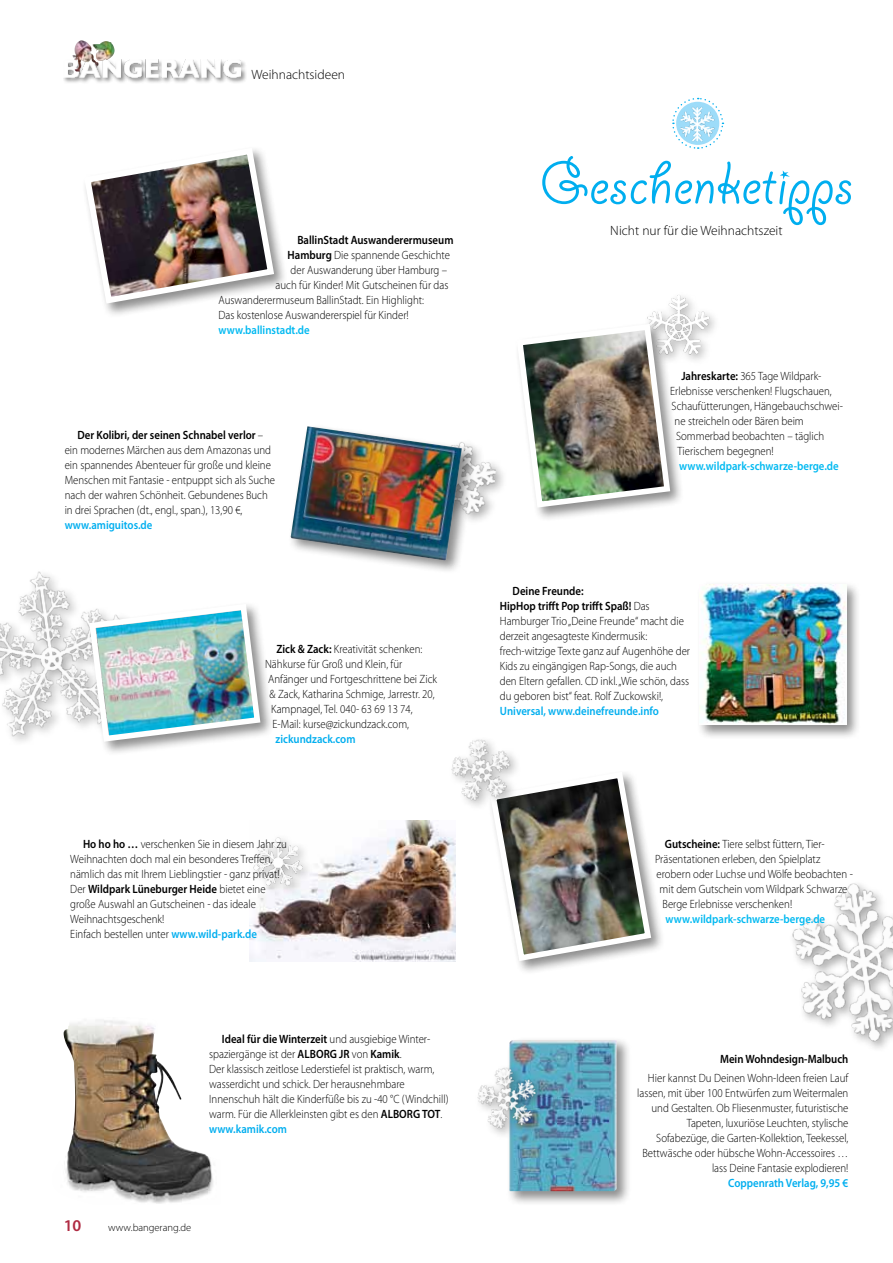
<style>
.page{position:relative;width:893px;height:1263px;background:#fff}
.page>*{position:absolute;margin:0;border:0;box-sizing:border-box;transform-origin:0 0}
.Inhalt_bold{font:67.5px "Giddyup";color:#00aeef}
.t1{font:600 16.5px "Myriad Pro";color:#af2a42}
.Inhalt_bold-2{font:300 13.5px "Myriad Pro";color:#000}
.Rubrik{font:300 13.5px "Myriad Pro";color:#000}
.Fließtext_mit_Einzug{font:300 12px/15px "Myriad Pro";color:#000;scale:.9 1}
.Fließtext_mit_Einzug-2{font:600 12px "Myriad Pro";color:#00b9f1;scale:.9 1}
.Fließtext_mit_Einzug-3{font:600 12px "Myriad Pro";color:#000;scale:.9 1}
.Fließtext_mit_Einzug-4{font:600 12px "Myriad Pro";color:#00aeef;scale:.9 1}
.t2{font:300 10.5px "Myriad Pro";color:#000}
.s1{font-weight:600}
.s2{font-weight:600;color:#00aeef}
</style>
<div class="page">
<img style="left:0;top:571px;width:86px;height:171px">
<svg style="left:672px;top:97px;width:52px;height:52px"></svg>
<div style="left:676px;top:102px;width:43px;height:43px;background:#9ddcf9;border-radius:50%"></div>
<img style="left:680px;top:106px;width:39px;height:39px">
<div style="left:420px;top:438px;width:88px;height:88px;background:#000;opacity:.4"></div>
<img style="left:477px;top:438px;width:20px;height:79px">
<div style="left:696px;top:581px;width:166px;height:158px;background:#000;opacity:.45"></div>
<img style="left:699px;top:584px;width:147px;height:140px">
<div style="left:288px;top:424px;width:189px;height:151px;background:#000;opacity:.45"></div>
<img style="left:291px;top:426px;width:171px;height:134px">
<div style="left:82px;top:145px;width:207px;height:173px;background:#000;opacity:.45"></div>
<img style="left:82px;top:145px;width:196px;height:162px">
<div style="left:87px;top:601px;width:188px;height:155px;background:#000;opacity:.45"></div>
<img style="left:86px;top:601px;width:177px;height:144px">
<div style="left:488px;top:769px;width:178px;height:207px;background:#000;opacity:.45"></div>
<img style="left:488px;top:769px;width:166px;height:195px">
<div style="left:506px;top:1037px;width:126px;height:169px;background:#000;opacity:.45"></div>
<img style="left:509px;top:1040px;width:108px;height:151px">
<div style="left:475px;top:1064px;width:74px;height:77px;background:#000;opacity:.4"></div>
<img style="left:475px;top:1066px;width:71px;height:70px">
<img style="left:643px;top:292px;width:72px;height:72px;border-radius:36px">
<div style="left:514px;top:321px;width:171px;height:201px;background:#000;opacity:.45"></div>
<img style="left:514px;top:321px;width:159px;height:190px">
<div style="left:448px;top:736px;width:74px;height:76px;background:#000;opacity:.4"></div>
<img style="left:448px;top:738px;width:72px;height:70px">
<img style="left:249px;top:821px;width:206px;height:140px">
<img style="left:63px;top:1020px;width:150px;height:184px">
<img style="left:792px;top:883px;width:101px;height:166px">
<div style="left:64px;top:59px;width:183px;height:26px;background:#000;opacity:.45"></div>
<img style="left:64px;top:60px;width:177px;height:21px">
<p class="Rubrik" style="left:251px;top:66px;width:95px">Weihnachtsideen</p>
<p class="Fließtext_mit_Einzug-3" style="left:297px;top:232px;width:175px">BallinStadt Auswanderermuseum</p>
<p class="Fließtext_mit_Einzug" style="left:288px;top:247px;width:182px"><span class="s1">Hamburg</span> Die spannende Geschichte</p>
<p class="Fließtext_mit_Einzug" style="left:291px;top:262px;width:176px">der Auswanderung über Hamburg –</p>
<p class="Fließtext_mit_Einzug" style="left:276px;top:277px;width:193px">auch für Kinder! Mit Gutscheinen für das</p>
<p class="Fließtext_mit_Einzug" style="left:219px;top:292px;width:230px">Auswanderermuseum BallinStadt. Ein Highlight:</p>
<p class="Fließtext_mit_Einzug" style="left:219px;top:307px;width:213px">Das kostenlose Auswandererspiel für Kinder!</p>
<p class="Fließtext_mit_Einzug-2" style="left:219px;top:322px;width:103px">www.ballinstadt.de</p>
<p class="Fließtext_mit_Einzug" style="left:65px;top:427px;width:235px;text-indent:13px"><span class="s1">Der Kolibri, der seinen Schnabel verlor</span> – ein modernes Märchen aus dem Amazonas und ein spannendes Abenteuer für große und kleine Menschen mit Fantasie - entpuppt sich als Suche nach der wahren Schönheit. Gebundenes Buch in drei Sprachen (dt., engl., span.), 13,90 €, <span class="s2">www.amiguitos.de</span></p>
<p class="Fließtext_mit_Einzug" style="left:276px;top:641px;width:164px"><span class="s1">Zick &amp; Zack:</span> Kreativität schenken:</p>
<p class="Fließtext_mit_Einzug" style="left:265px;top:656px;width:154px">Nähkurse für Groß und Klein, für</p>
<p class="Fließtext_mit_Einzug" style="left:268px;top:671px;width:189px">Anfänger und Fortgeschrittene bei Zick</p>
<p class="Fließtext_mit_Einzug" style="left:270px;top:686px;width:185px">&amp; Zack, Katharina Schmige, Jarrestr. 20,</p>
<p class="Fließtext_mit_Einzug" style="left:271px;top:701px;width:159px">Kampnagel, Tel. 040- 63 69 13 74,</p>
<p class="Fließtext_mit_Einzug" style="left:273px;top:716px;width:153px">E-Mail: kurse@zickundzack.com,</p>
<p class="Fließtext_mit_Einzug-4" style="left:276px;top:731px;width:90px">zickundzack.com</p>
<p class="Fließtext_mit_Einzug" style="left:70px;top:836px;width:242px;text-indent:13px"><span class="s1">Ho ho ho …</span> verschenken Sie in diesem Jahr zu Weihnachten doch mal ein besonderes Treffen, nämlich das mit Ihrem Lieblingstier - ganz privat!<br>Der <span class="s1">Wildpark Lüneburger Heide</span> bietet eine große Auswahl an Gutscheinen - das ideale Weihnachtsgeschenk!<br>Einfach bestellen unter <span class="s2">www.wild-park.de</span></p>
<p class="Fließtext_mit_Einzug" style="left:209px;top:1031px;width:267px;text-indent:13px"><span class="s1">Ideal für die Winterzeit</span> und ausgiebige Winter&shy;spaziergänge ist der <span class="s1">ALBORG JR</span> von <span class="s1">Kamik</span>.<br>Der klassisch zeitlose Lederstiefel ist praktisch, warm, wasserdicht und schick. Der herausnehmbare Innenschuh hält die Kinderfüße bis zu -40 °C (Windchill) warm. Für die Allerkleinsten gibt es den <span class="s1">ALBORG TOT</span>. <span class="s2">www.kamik.com</span></p>
<h2 class="t1" style="left:64px;top:1215px;width:19px">10</h2>
<p class="t2" style="left:108px;top:1221px;width:85px">www.bangerang.de</p>
<p class="Inhalt_bold" style="left:540px;top:146px;width:315px">Geschenketipps</p>
<p class="Inhalt_bold-2" style="left:610px;top:222px;width:174px">Nicht nur für die Weihnachtszeit</p>
<p class="Fließtext_mit_Einzug" style="left:681px;top:368px;width:157px"><span class="s1">Jahreskarte:</span> 365 Tage Wildpark-</p>
<p class="Fließtext_mit_Einzug" style="left:670px;top:383px;width:181px">Erlebnisse verschenken! Flugschauen,</p>
<p class="Fließtext_mit_Einzug" style="left:672px;top:398px;width:192px">Schaufütterungen, Hängebauchschwei-</p>
<p class="Fließtext_mit_Einzug" style="left:675px;top:413px;width:145px">ne streicheln oder Bären beim</p>
<p class="Fließtext_mit_Einzug" style="left:676px;top:428px;width:166px">Sommerbad beobachten – täglich</p>
<p class="Fließtext_mit_Einzug" style="left:678px;top:443px;width:108px">Tierischem begegnen!</p>
<p class="Fließtext_mit_Einzug-2" style="left:679px;top:458px;width:179px">www.wildpark-schwarze-berge.de</p>
<p class="Fließtext_mit_Einzug" style="left:500px;top:583px;width:213px;text-indent:13px"><span class="s1">Deine Freunde:<br>HipHop trifft Pop trifft Spaß!</span> Das Hamburger Trio „Deine Freunde“ macht die derzeit angesagteste Kindermusik: frech-witzige Texte ganz auf Augenhöhe der Kids zu eingängigen Rap-Songs, die auch den Eltern gefallen. CD inkl. „Wie schön, dass du geboren bist“ feat. Rolf Zuckowski!, <span class="s2">Universal, www.deinefreunde.info</span></p>
<p class="Fließtext_mit_Einzug" style="left:665px;top:836px;width:179px"><span class="s1">Gutscheine:</span> Tiere selbst füttern, Tier-</p>
<p class="Fließtext_mit_Einzug" style="left:655px;top:851px;width:185px">Präsentationen erleben, den Spielplatz</p>
<p class="Fließtext_mit_Einzug" style="left:657px;top:866px;width:220px">erobern oder Luchse und Wölfe beobachten -</p>
<p class="Fließtext_mit_Einzug" style="left:660px;top:881px;width:210px">mit dem Gutschein vom Wildpark Schwarze</p>
<p class="Fließtext_mit_Einzug" style="left:663px;top:896px;width:146px">Berge Erlebnisse verschenken!</p>
<p class="Fließtext_mit_Einzug-2" style="left:666px;top:911px;width:179px">www.wildpark-schwarze-berge.de</p>
<p class="Fließtext_mit_Einzug-3" style="left:720px;top:1051px;width:144px">Mein Wohndesign-Malbuch</p>
<p class="Fließtext_mit_Einzug" style="left:637px;top:1070px;width:236px;text-align:right">Hier kannst Du Deinen Wohn-Ideen freien Lauf lassen, mit über 100 Entwürfen zum Weitermalen und Gestalten. Ob Fliesenmuster, futuristische Tapeten, luxuriöse Leuchten, stylische Sofabezüge, die Garten-Kollektion, Teekessel, Bettwäsche oder hübsche Wohn-Accessoires … lass Deine Fantasie explodieren!<br><span class="s2">Coppenrath Verlag, 9,95 €</span></p>
</div>
